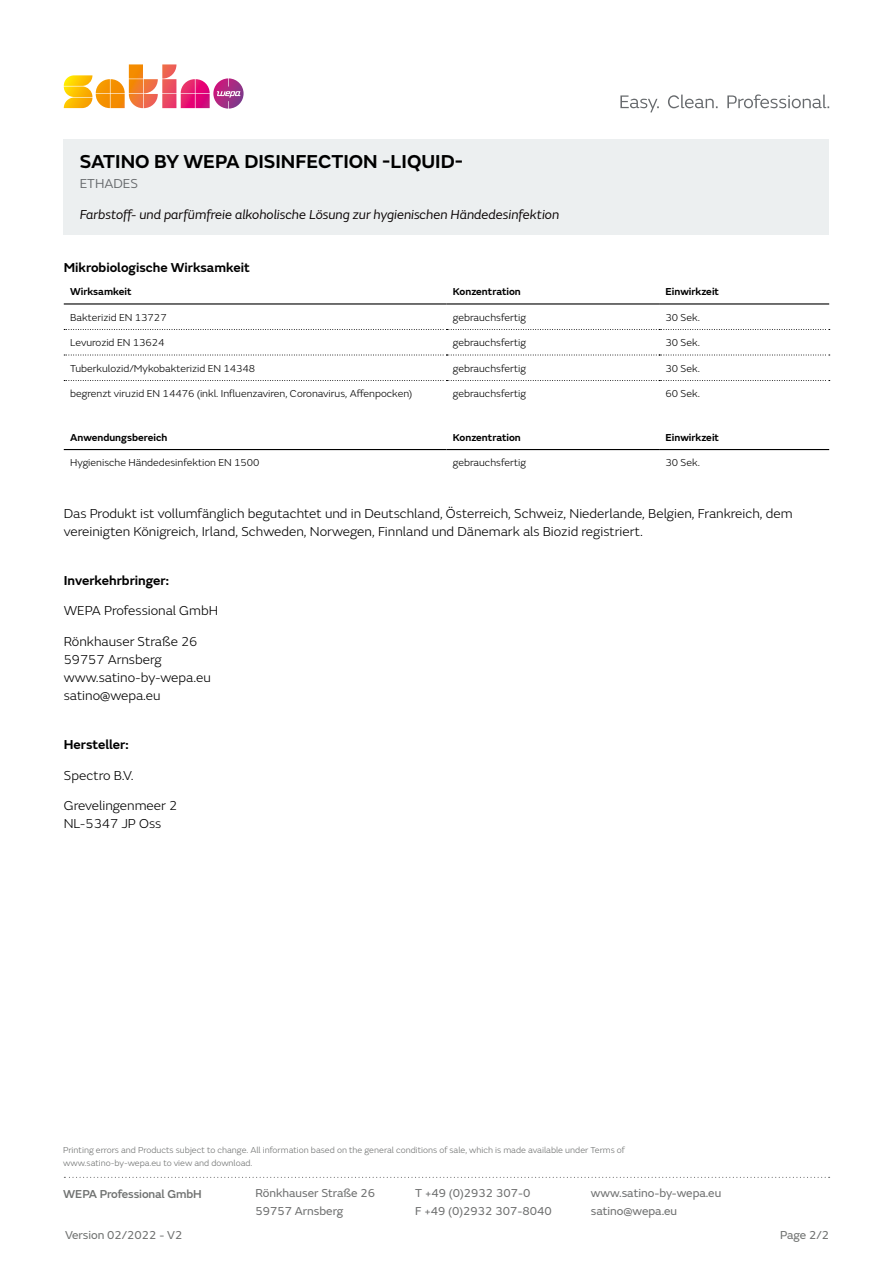
<style>
.page{position:relative;width:893px;height:1263px;background:#fff}
.page>*{position:absolute;margin:0;border:0;box-sizing:border-box;transform-origin:0 0}
.SUB{font:600 19.5px "FS Emeric";color:#000}
._5-Produktbeschreibu{font:300 13.5px/18px "FS Emeric";color:#000}
._4-Produktname{font:italic 13.5px "FS Emeric";color:#060000}
._5-Produktbeschreibu-2{font:600 13.5px "FS Emeric";color:#000}
._4-Produktname-2{font:600 13.5px "FS Emeric";color:#000}
.Für_Lesezeichnen{font:13.5px "FS Emeric";color:#676a6d}
.t1{font:12px/18px "FS Emeric";color:#6f7070}
.t2{font:12px "FS Emeric";color:#6f7170}
.t3{font:500 12px "FS Emeric";letter-spacing:-.01em;color:#6f7170}
._6-Tabelle-Datenblat{font:300 10.5px "FS Emeric";color:#000}
._6-Tabelle-Datenblat-2{font:600 10.5px "FS Emeric";color:#000}
.t4{font:300 9px/12.8px "FS Emeric";color:#6f7170}
</style>
<div class="page">
<svg style="left:64px;top:1177px;width:766px;height:1px"></svg>
<svg style="left:620px;top:94px;width:209px;height:19px"></svg>
<svg style="left:64px;top:64px;width:180px;height:45px"></svg>
<hr style="left:64px;top:303px;width:382px;height:2px;background:#000">
<hr style="left:446px;top:303px;width:213px;height:2px;background:#000">
<hr style="left:659px;top:303px;width:170px;height:2px;background:#000">
<svg style="left:64px;top:329px;width:766px;height:1px"></svg>
<svg style="left:64px;top:355px;width:766px;height:1px"></svg>
<svg style="left:64px;top:380px;width:766px;height:1px"></svg>
<hr style="left:64px;top:449px;width:382px;height:1px;background:#000">
<hr style="left:446px;top:449px;width:213px;height:1px;background:#000">
<hr style="left:659px;top:449px;width:170px;height:1px;background:#000">
<div style="left:64px;top:139px;width:765px;height:95px;background:#eceff0"></div>
<p class="SUB" style="left:80px;top:147px;width:385px">SATINO BY WEPA DISINFECTION -LIQUID-</p>
<p class="Für_Lesezeichnen" style="left:80px;top:174px;width:60px">ETHADES</p>
<p class="_4-Produktname" style="left:80px;top:205px;width:481px">Farbstoff- und parfümfreie alkoholische Lösung zur hygienischen Händedesinfektion</p>
<p class="_4-Produktname-2" style="left:64px;top:257px;width:188px">Mikrobiologische Wirksamkeit</p>
<p class="_6-Tabelle-Datenblat-2" style="left:70px;top:283px;width:63px">Wirksamkeit</p>
<p class="_6-Tabelle-Datenblat-2" style="left:453px;top:283px;width:70px">Konzentration</p>
<p class="_6-Tabelle-Datenblat-2" style="left:665px;top:283px;width:55px">Einwirkzeit</p>
<p class="_6-Tabelle-Datenblat" style="left:70px;top:310px;width:98px">Bakterizid EN 13727</p>
<p class="_6-Tabelle-Datenblat" style="left:453px;top:310px;width:75px">gebrauchsfertig</p>
<p class="_6-Tabelle-Datenblat" style="left:665px;top:310px;width:36px">30 Sek.</p>
<p class="_6-Tabelle-Datenblat" style="left:70px;top:335px;width:96px">Levurozid EN 13624</p>
<p class="_6-Tabelle-Datenblat" style="left:453px;top:335px;width:75px">gebrauchsfertig</p>
<p class="_6-Tabelle-Datenblat" style="left:665px;top:335px;width:36px">30 Sek.</p>
<p class="_6-Tabelle-Datenblat" style="left:70px;top:361px;width:187px">Tuberkulozid/Mykobakterizid EN 14348</p>
<p class="_6-Tabelle-Datenblat" style="left:453px;top:361px;width:75px">gebrauchsfertig</p>
<p class="_6-Tabelle-Datenblat" style="left:665px;top:361px;width:36px">30 Sek.</p>
<p class="_6-Tabelle-Datenblat" style="left:70px;top:386px;width:344px">begrenzt viruzid EN 14476 (inkl. Influenzaviren, Coronavirus, Affenpocken)</p>
<p class="_6-Tabelle-Datenblat" style="left:453px;top:386px;width:75px">gebrauchsfertig</p>
<p class="_6-Tabelle-Datenblat" style="left:665px;top:386px;width:36px">60 Sek.</p>
<p class="_6-Tabelle-Datenblat-2" style="left:70px;top:429px;width:99px">Anwendungsbereich</p>
<p class="_6-Tabelle-Datenblat-2" style="left:453px;top:429px;width:70px">Konzentration</p>
<p class="_6-Tabelle-Datenblat-2" style="left:665px;top:429px;width:55px">Einwirkzeit</p>
<p class="_6-Tabelle-Datenblat" style="left:70px;top:455px;width:191px">Hygienische Händedesinfektion EN 1500</p>
<p class="_6-Tabelle-Datenblat" style="left:453px;top:455px;width:75px">gebrauchsfertig</p>
<p class="_6-Tabelle-Datenblat" style="left:665px;top:455px;width:36px">30 Sek.</p>
<p class="_5-Produktbeschreibu" style="left:64px;top:504px;width:730px">Das Produkt ist vollumfänglich begutachtet und in Deutschland, Österreich, Schweiz, Niederlande, Belgien, Frankreich, dem vereinigten Königreich, Irland, Schweden, Norwegen, Finnland und Dänemark als Biozid registriert.</p>
<p class="_5-Produktbeschreibu-2" style="left:64px;top:570px;width:107px">Inverkehrbringer:</p>
<p class="_5-Produktbeschreibu" style="left:64px;top:601px;width:156px">WEPA Professional GmbH</p>
<p class="_5-Produktbeschreibu" style="left:64px;top:632px;width:149px">Rönkhauser Straße 26<br>59757 Arnsberg www.satino-by-wepa.eu satino@wepa.eu</p>
<p class="_5-Produktbeschreibu-2" style="left:64px;top:734px;width:67px">Hersteller:</p>
<p class="_5-Produktbeschreibu" style="left:64px;top:765px;width:71px">Spectro B.V.</p>
<p class="_5-Produktbeschreibu" style="left:64px;top:796px;width:115px">Grevelingenmeer 2<br>NL-5347 JP Oss</p>
<p class="t4" style="left:63px;top:1144px;width:563px">Printing errors and Products subject to change. All information based on the general conditions of sale, which is made available under Terms of www.satino-by-wepa.eu to view and download.</p>
<p class="t3" style="left:63px;top:1185px;width:140px">WEPA Professional GmbH</p>
<p class="t2" style="left:65px;top:1227px;width:119px">Version 02/2022 - V2</p>
<p class="t1" style="left:255px;top:1184px;width:121px">Rönkhauser Straße 26<br>59757 Arnsberg</p>
<p class="t1" style="left:415px;top:1184px;width:138px">T +49 (0)2932 307-0<br>F +49 (0)2932 307-8040</p>
<p class="t1" style="left:591px;top:1184px;width:132px">www.satino-by-wepa.eu satino@wepa.eu</p>
<p class="t2" style="left:780px;top:1227px;width:51px">Page 2/2</p>
</div>
